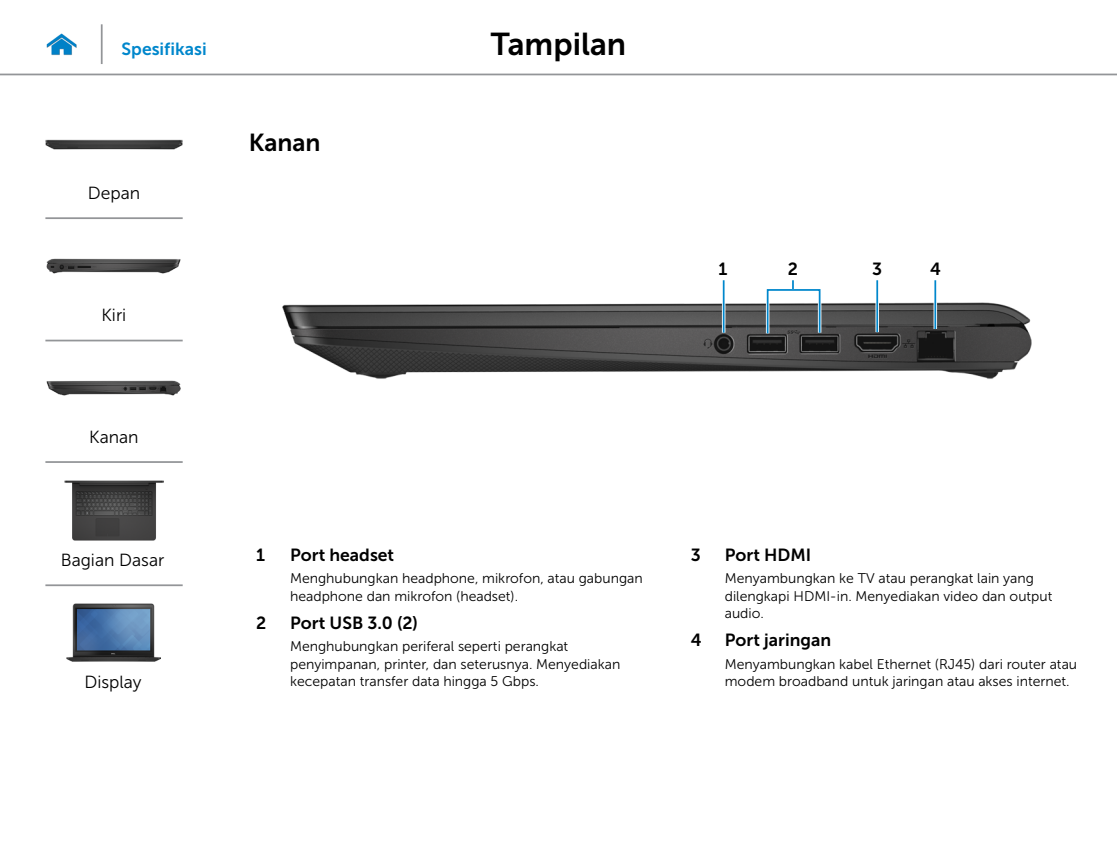
<style>
.page{position:relative;width:1117px;height:844px;background:#fff}
.page>*{position:absolute;margin:0;border:0;box-sizing:border-box;transform-origin:0 0}
.t1{font:31.5px "Museo Sans For Dell 700";color:#000}
.Head2{font:24.5px "Museo Sans For Dell 700";color:#000}
.Callout_Head{font:17.5px "Museo Sans For Dell 700";color:#000}
.t2{font:17.5px "Museo Sans For Dell 300";color:#000}
.t3{font:17.5px "Museo Sans For Dell 700";color:#0087cc}
.Callout-L{font:17.5px "Museo Sans For Dell 700";color:#000}
.Callout_description{font:14px/17.5px "Museo Sans For Dell 300";color:#000}
.Callout_Head-2{font:14px/17.5px "Museo Sans For Dell 300";color:#000}
</style>
<div class="page">
<hr style="left:0;top:74px;width:1116px;height:1px;background:#939598">
<img style="left:46px;top:33px;width:31px;height:23px">
<img style="left:282px;top:299px;width:750px;height:80px">
<svg style="left:721px;top:280px;width:4px;height:52px"></svg>
<hr style="left:722px;top:280px;width:2px;height:52px;background:#0087cc">
<hr style="left:933px;top:280px;width:3px;height:49px;background:#fff">
<hr style="left:934px;top:280px;width:1px;height:49px;background:#0087cc">
<hr style="left:875px;top:280px;width:3px;height:52px;background:#fff">
<hr style="left:876px;top:280px;width:1px;height:52px;background:#0087cc">
<svg style="left:764px;top:280px;width:59px;height:57px"></svg>
<hr style="left:101px;top:24px;width:2px;height:40px;background:#939598">
<img style="left:45px;top:139px;width:137px;height:11px">
<img style="left:47px;top:258px;width:134px;height:15px">
<img style="left:47px;top:380px;width:134px;height:15px">
<img style="left:64px;top:480px;width:99px;height:60px">
<img style="left:67px;top:603px;width:94px;height:58px">
<hr style="left:45px;top:217px;width:138px;height:2px;background:#939598">
<hr style="left:45px;top:339px;width:138px;height:2px;background:#939598">
<hr style="left:45px;top:461px;width:138px;height:2px;background:#939598">
<hr style="left:45px;top:584px;width:138px;height:2px;background:#939598">
<p class="t3" style="left:122px;top:39px;width:86px">Spesifikasi</p>
<h1 class="t1" style="left:490px;top:26px;width:137px">Tampilan</h1>
<p class="t2" style="left:88px;top:183px;width:54px">Depan</p>
<p class="t2" style="left:102px;top:305px;width:26px">Kiri</p>
<p class="t2" style="left:89px;top:428px;width:51px">Kanan</p>
<p class="t2" style="left:61px;top:550px;width:105px">Bagian Dasar</p>
<p class="t2" style="left:84px;top:672px;width:59px">Display</p>
<p class="Head2" style="left:249px;top:128px;width:73px">Kanan</p>
<p class="Callout_Head" style="left:256px;top:544px;width:10px">1</p>
<p class="Callout_Head" style="left:290px;top:544px;width:106px">Port headset</p>
<p class="Callout_description" style="left:290px;top:569px;width:354px">Menghubungkan headphone, mikrofon, atau gabungan headphone dan mikrofon (headset).</p>
<p class="Callout_Head" style="left:256px;top:612px;width:12px">2</p>
<p class="Callout_Head" style="left:290px;top:612px;width:129px">Port USB 3.0 (2)</p>
<p class="Callout_description" style="left:290px;top:637px;width:332px">Menghubungkan periferal seperti perangkat penyimpanan, printer, dan seterusnya. Menyediakan kecepatan transfer data hingga 5 Gbps.</p>
<p class="Callout-L" style="left:718px;top:259px;width:10px">1</p>
<p class="Callout-L" style="left:787px;top:259px;width:12px">2</p>
<p class="Callout-L" style="left:871px;top:259px;width:12px">3</p>
<p class="Callout-L" style="left:929px;top:259px;width:12px">4</p>
<p class="Callout_Head" style="left:690px;top:544px;width:12px">3</p>
<p class="Callout_Head" style="left:724px;top:544px;width:88px">Port HDMI</p>
<p class="Callout_Head-2" style="left:724px;top:569px;width:329px">Menyambungkan ke TV atau perangkat lain yang dilengkapi HDMI-in. Menyediakan video dan output audio.</p>
<p class="Callout_Head" style="left:690px;top:630px;width:12px">4</p>
<p class="Callout_Head" style="left:724px;top:630px;width:108px">Port jaringan</p>
<p class="Callout_description" style="left:724px;top:655px;width:354px">Menyambungkan kabel Ethernet (RJ45) dari router atau modem broadband untuk jaringan atau akses internet.</p>
</div>
